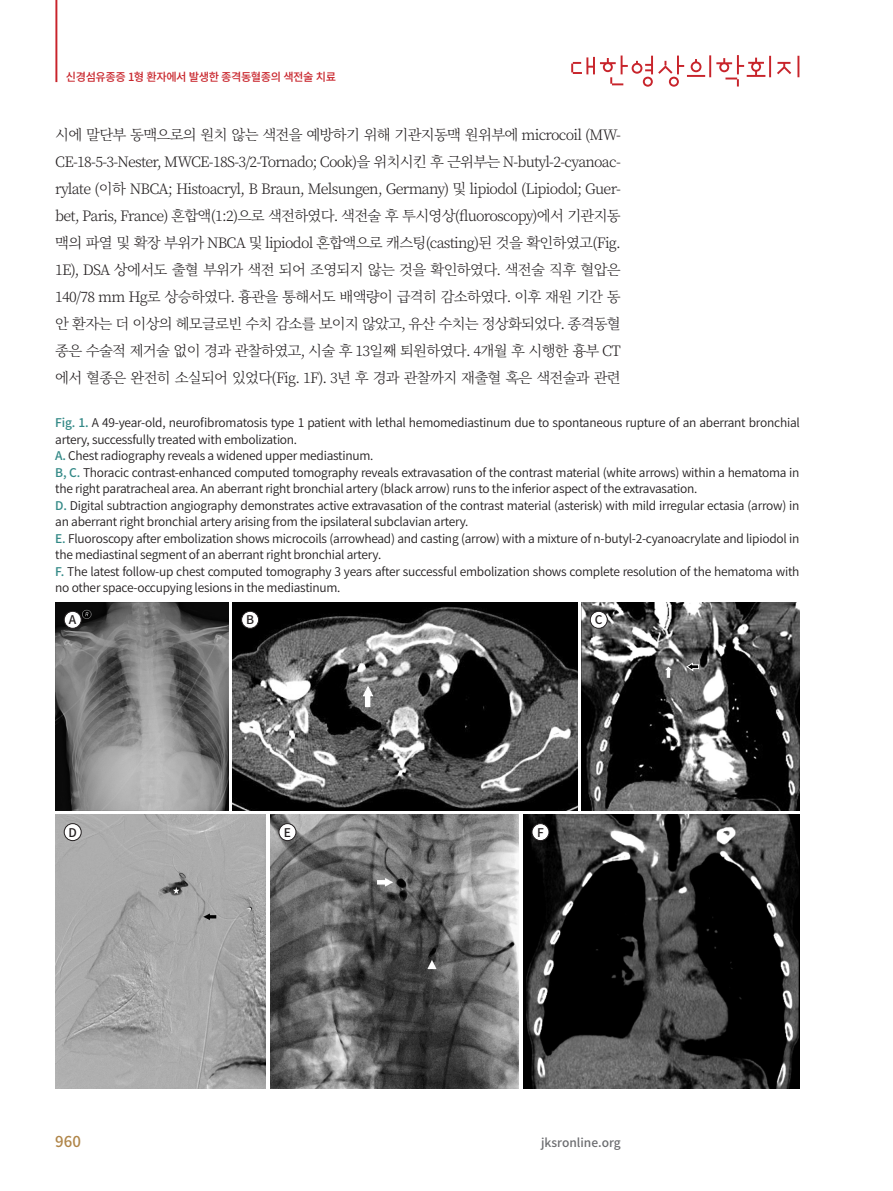
<style>
.page{position:relative;width:893px;height:1191px;background:#fff}
.page>*{position:absolute;margin:0;border:0;box-sizing:border-box;transform-origin:0 0}
.t1{font:500 15px "Noto Sans CJ Kkr";color:#b08548}
.t2{font:300 14.4px/27px "Noto Serif CJ Kkr";letter-spacing:-.05em;color:#231f20;text-align:justify}
.t3{font:600 12px/16.5px "Noto Sans CJ Kkr";letter-spacing:-.02em;color:#231f20}
.t4{font:500 12px "Noto Sans CJ Kkr";color:#6c6d70}
.t5{font:500 12px "Noto Sans CJ Kkr";color:#231f20}
.t6{font:500 11.25px "Noto Sans CJ Kkr";letter-spacing:-.04em;color:#c8242b}
.s1{font-weight:500;color:#328886}
</style>
<div class="page">
<hr style="left:55px;top:0;width:2px;height:82px;background:#c8242b">
<svg style="left:571px;top:55px;width:228px;height:32px"></svg>
<img style="left:55px;top:602px;width:173px;height:208px">
<img style="left:233px;top:602px;width:344px;height:208px">
<img style="left:581px;top:602px;width:218px;height:208px">
<img style="left:55px;top:814px;width:211px;height:275px">
<img style="left:270px;top:814px;width:249px;height:275px">
<img style="left:523px;top:814px;width:276px;height:275px">
<div style="left:64px;top:611px;width:17px;height:17px;background:#fff;border-radius:50%"></div>
<div style="left:64px;top:611px;width:17px;height:17px;border:1px solid #231f20;border-radius:50%"></div>
<div style="left:64px;top:823px;width:17px;height:17px;background:#fff;border-radius:50%"></div>
<div style="left:64px;top:823px;width:17px;height:18px;border:1px solid #231f20;border-radius:50%"></div>
<div style="left:242px;top:611px;width:17px;height:17px;background:#fff;border-radius:50%"></div>
<div style="left:241px;top:611px;width:18px;height:17px;border:1px solid #231f20;border-radius:50%"></div>
<div style="left:279px;top:823px;width:17px;height:17px;background:#fff;border-radius:50%"></div>
<div style="left:279px;top:823px;width:17px;height:18px;border:1px solid #231f20;border-radius:50%"></div>
<div style="left:590px;top:611px;width:17px;height:17px;background:#fff;border-radius:50%"></div>
<div style="left:590px;top:611px;width:17px;height:17px;border:1px solid #231f20;border-radius:50%"></div>
<div style="left:532px;top:823px;width:17px;height:17px;background:#fff;border-radius:50%"></div>
<div style="left:532px;top:823px;width:17px;height:18px;border:1px solid #231f20;border-radius:50%"></div>
<svg style="left:685px;top:662px;width:14px;height:9px"></svg>
<p class="t6" style="left:66px;top:70px;width:272px">신경섬유종증 1형 환자에서 발생한 종격동혈종의 색전술 치료</p>
<p class="t2" style="left:55px;top:122px;width:567px">시에 말단부 동맥으로의 원치 않는 색전을 예방하기 위해 기관지동맥 원위부에 microcoil (MW-CE-18-5-3-Nester, MWCE-18S-3/2-Tornado; Cook)을 위치시킨 후 근위부는 N-butyl-2-cyanoac&shy;rylate (이하 NBCA; Histoacryl, B Braun, Melsungen, Germany) 및 lipiodol (Lipiodol; Guer&shy;bet, Paris, France) 혼합액(1:2)으로 색전하였다. 색전술 후 투시영상(fluoroscopy)에서 기관지동 맥의 파열 및 확장 부위가 NBCA 및 lipiodol 혼합액으로 캐스팅(casting)된 것을 확인하였고(Fig.<br>1E), DSA 상에서도 출혈 부위가 색전 되어 조영되지 않는 것을 확인하였다. 색전술 직후 혈압은 140/78 mm Hg로 상승하였다. 흉관을 통해서도 배액량이 급격히 감소하였다. 이후 재원 기간 동 안 환자는 더 이상의 헤모글로빈 수치 감소를 보이지 않았고, 유산 수치는 정상화되었다. 종격동혈 종은 수술적 제거술 없이 경과 관찰하였고, 시술 후 13일째 퇴원하였다. 4개월 후 시행한 흉부 CT 에서 혈종은 완전히 소실되어 있었다(Fig. 1F). 3년 후 경과 관찰까지 재출혈 혹은 색전술과 관련</p>
<p class="t3" style="left:55px;top:415px;width:746px"><span class="s1">Fig. 1.</span> A 49-year-old, neurofibromatosis type 1 patient with lethal hemomediastinum due to spontaneous rupture of an aberrant bronchial artery, successfully treated with embolization.<br><span class="s1">A.</span> Chest radiography reveals a widened upper mediastinum.<br><span class="s1">B, C.</span> Thoracic contrast-enhanced computed tomography reveals extravasation of the contrast material (white arrows) within a hematoma in the right paratracheal area. An aberrant right bronchial artery (black arrow) runs to the inferior aspect of the extravasation.<br><span class="s1">D.</span> Digital subtraction angiography demonstrates active extravasation of the contrast material (asterisk) with mild irregular ectasia (arrow) in an aberrant right bronchial artery arising from the ipsilateral subclavian artery.<br><span class="s1">E.</span> Fluoroscopy after embolization shows microcoils (arrowhead) and casting (arrow) with a mixture of n-butyl-2-cyanoacrylate and lipiodol in the mediastinal segment of an aberrant right bronchial artery.<br><span class="s1">F.</span> The latest follow-up chest computed tomography 3 years after successful embolization shows complete resolution of the hematoma with no other space-occupying lesions in the mediastinum.</p>
<p class="t5" style="left:69px;top:613px;width:9px">A</p>
<p class="t5" style="left:595px;top:613px;width:9px">C</p>
<p class="t5" style="left:246px;top:613px;width:10px">B</p>
<p class="t5" style="left:69px;top:825px;width:10px">D</p>
<p class="t5" style="left:284px;top:825px;width:9px">E</p>
<p class="t5" style="left:537px;top:825px;width:8px">F</p>
<p class="t1" style="left:55px;top:1132px;width:27px">960</p>
<p class="t4" style="left:541px;top:1135px;width:81px">jksronline.org</p>
</div>
